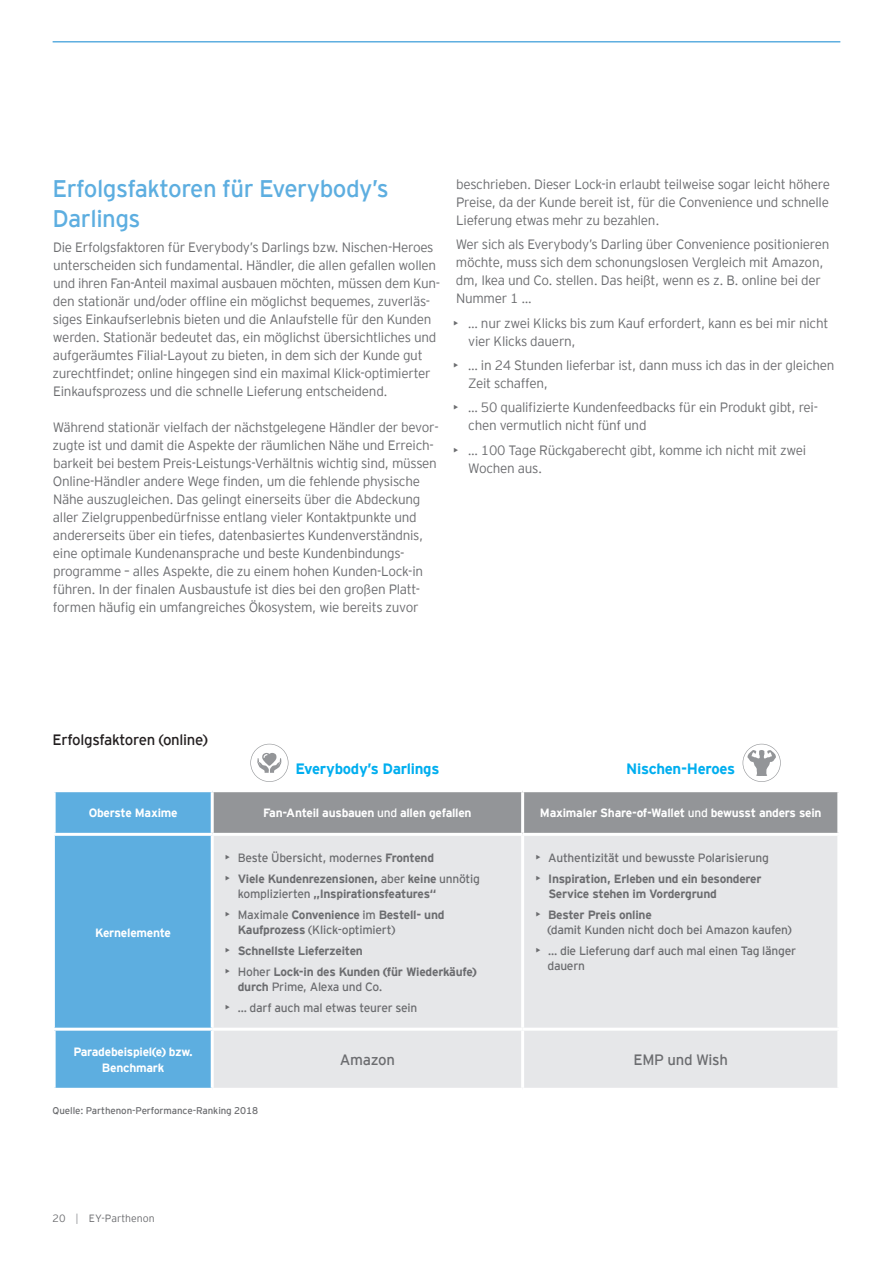
<style>
.page{position:relative;width:893px;height:1263px;background:#fff}
.page>*{position:absolute;margin:0;border:0;box-sizing:border-box;transform-origin:0 0}
.t1{font:24px/30px "EY Interstate";letter-spacing:-.02em;color:#5daee0}
.t2{font:700 15px "EY Interstate";letter-spacing:-.02em;color:#00aeef}
.t3{font:15px "EY Interstate";letter-spacing:-.02em;color:#231f20}
.t4{font:15px "EY Interstate";letter-spacing:-.02em;color:#6c6d70}
.t5{font:300 13.5px/18px "EY Interstate";letter-spacing:-.02em;color:#6c6d70}
.t6{font:700 12px/15px "EY Interstate";letter-spacing:-.02em;color:#6c6d70}
.t7{font:12px/15px "EY Interstate";letter-spacing:-.02em;color:#6c6d70}
.t8{font:700 12px/16.5px "EY Interstate";letter-spacing:-.02em;color:#fff;text-align:center}
.t9{font:300 10.5px "EY Interstate";color:#6c6d70}
.t10{font:9.75px "EY Interstate";letter-spacing:-.01em;color:#6c6d70}
.s1{font-weight:400}
.s2{font-weight:300;font-size:13.5px}
.s3{font-weight:700}
.s4{color:#939598}
</style>
<div class="page">
<hr style="left:53px;top:41px;width:787px;height:2px;background:#5daee0">
<div style="left:55px;top:792px;width:156px;height:296px;background:#5daee0"></div>
<div style="left:214px;top:792px;width:623px;height:41px;background:#939598"></div>
<div style="left:214px;top:836px;width:623px;height:252px;background:#e6e7e9"></div>
<hr style="left:53px;top:792px;width:3px;height:41px;background:#fff">
<hr style="left:53px;top:833px;width:159px;height:3px;background:#fff">
<hr style="left:521px;top:792px;width:3px;height:41px;background:#fff">
<hr style="left:521px;top:836px;width:3px;height:192px;background:#fff">
<hr style="left:53px;top:1028px;width:159px;height:3px;background:#fff">
<hr style="left:53px;top:1031px;width:3px;height:57px;background:#fff">
<hr style="left:523px;top:1028px;width:317px;height:3px;background:#fff">
<hr style="left:212px;top:1028px;width:311px;height:3px;background:#fff">
<hr style="left:521px;top:1031px;width:3px;height:57px;background:#fff">
<svg style="left:743px;top:744px;width:38px;height:38px"></svg>
<svg style="left:250px;top:744px;width:38px;height:38px"></svg>
<h1 class="t1" style="left:52px;top:172px;width:338px">Erfolgsfaktoren für Everybody’s<br>Darlings</h1>
<p class="t5" style="left:52px;top:237px;width:389px">Die Erfolgsfaktoren für Everybody’s Darlings bzw. Nischen-Heroes unterscheiden sich fundamental. Händler, die allen gefallen wollen und ihren Fan-Anteil maximal ausbauen möchten, müssen dem Kun&shy;den stationär und/oder offline ein möglichst bequemes, zuverläs&shy;siges Einkaufserlebnis bieten und die Anlaufstelle für den Kunden werden. Stationär bedeutet das, ein möglichst übersichtliches und aufgeräumtes Filial-Layout zu bieten, in dem sich der Kunde gut zurechtfindet; online hingegen sind ein maximal Klick-optimierter Einkaufsprozess und die schnelle Lieferung entscheidend.</p>
<p class="t5" style="left:52px;top:417px;width:388px">Während stationär vielfach der nächstgelegene Händler der bevor&shy;zugte ist und damit die Aspekte der räumlichen Nähe und Erreich&shy;barkeit bei bestem Preis-Leistungs-Verhältnis wichtig sind, müssen Online-Händler andere Wege finden, um die fehlende physische Nähe auszugleichen. Das gelingt einerseits über die Abdeckung aller Zielgruppenbedürfnisse entlang vieler Kontaktpunkte und andererseits über ein tiefes, datenbasiertes Kundenverständnis, eine optimale Kundenansprache und beste Kundenbindungs&shy;programme – alles Aspekte, die zu einem hohen Kunden-Lock-in führen. In der finalen Ausbaustufe ist dies bei den großen Platt&shy;formen häufig ein umfangreiches Ökosystem, wie bereits zuvor</p>
<p class="t5" style="left:456px;top:174px;width:375px;text-align:justify">beschrieben. Dieser Lock-in erlaubt teilweise sogar leicht höhere Preise, da der Kunde bereit ist, für die Convenience und schnelle Lieferung etwas mehr zu bezahlen.</p>
<p class="t5" style="left:456px;top:235px;width:375px">Wer sich als Everybody’s Darling über Convenience positionieren möchte, muss sich dem schonungslosen Vergleich mit Amazon, dm, Ikea und Co. stellen. Das heißt, wenn es z. B. online bei der Nummer 1 …</p>
<p class="t5" style="left:468px;top:313px;width:362px;text-indent:-15px">• … nur zwei Klicks bis zum Kauf erfordert, kann es bei mir nicht vier Klicks dauern,</p>
<p class="t5" style="left:468px;top:355px;width:368px;text-indent:-15px">• … in 24 Stunden lieferbar ist, dann muss ich das in der gleichen<br>Zeit schaffen,</p>
<p class="t5" style="left:468px;top:398px;width:351px;text-indent:-15px">• … 50 qualifizierte Kundenfeedbacks für ein Produkt gibt, rei&shy;chen vermutlich nicht fünf und</p>
<p class="t5" style="left:468px;top:440px;width:339px;text-indent:-15px">• … 100 Tage Rückgaberecht gibt, komme ich nicht mit zwei<br>Wochen aus.</p>
<p class="t3" style="left:53px;top:729px;width:157px">Erfolgsfaktoren (online)</p>
<p class="t2" style="left:295px;top:757px;width:145px">Everybody’s Darlings</p>
<p class="t2" style="left:626px;top:757px;width:110px">Nischen-Heroes</p>
<p class="t8" style="left:89px;top:804px;width:90px">Oberste Maxime</p>
<p class="t8" style="left:263px;top:804px;width:210px">Fan-Anteil ausbauen <span class="s1">und</span> allen gefallen</p>
<p class="t8" style="left:540px;top:804px;width:283px">Maximaler Share-of-Wallet <span class="s1">und</span> bewusst anders sein</p>
<p class="t8" style="left:95px;top:923px;width:77px">Kernelemente</p>
<p class="t7" style="left:225px;top:850px;width:211px"><span class="s2">•</span> Beste Übersicht, modernes <span class="s3">Frontend</span></p>
<p class="t6" style="left:238px;top:871px;width:244px;text-indent:-13px"><span class="s2">•</span> Viele Kundenrezensionen, <span class="s1">aber</span> keine <span class="s1">unnötig komplizierten</span> „Inspirationsfeatures“</p>
<p class="t6" style="left:238px;top:907px;width:208px;text-indent:-13px"><span class="s2">•</span> <span class="s1">Maximale</span> Convenience <span class="s1">im</span> Bestell- und<br>Kaufprozess <span class="s1">(Klick-optimiert)</span></p>
<p class="t6" style="left:225px;top:943px;width:139px"><span class="s2">•</span> Schnellste Lieferzeiten</p>
<p class="t6" style="left:238px;top:964px;width:240px;text-indent:-13px"><span class="s2">•</span> <span class="s1">Hoher</span> Lock-in des Kunden (für Wiederkäufe) durch <span class="s1">Prime, Alexa und Co.</span></p>
<p class="t7" style="left:225px;top:1000px;width:194px"><span class="s2">•</span> … darf auch mal etwas teurer sein</p>
<p class="t7" style="left:535px;top:850px;width:235px"><span class="s2">•</span> Authentizität und bewusste Polarisierung</p>
<p class="t6" style="left:548px;top:871px;width:215px;text-indent:-13px"><span class="s2">•</span> Inspiration, Erleben und ein besonderer<br>Service stehen im Vordergrund</p>
<p class="t7" style="left:547px;top:907px;width:246px;text-indent:-12px"><span class="s2">•</span> <span class="s3">Bester Preis online<br></span>(damit Kunden nicht doch bei Amazon kaufen)</p>
<p class="t7" style="left:547px;top:943px;width:250px;text-indent:-12px"><span class="s2">•</span> … die Lieferung darf auch mal einen Tag länger dauern</p>
<p class="t8" style="left:73px;top:1042px;width:121px">Paradebeispiel(e) bzw.<br>Benchmark</p>
<p class="t4" style="left:340px;top:1049px;width:57px">Amazon</p>
<p class="t4" style="left:633px;top:1049px;width:96px">EMP und Wish</p>
<p class="t10" style="left:53px;top:1103px;width:207px">Quelle: Parthenon-Performance-Ranking 2018</p>
<p class="t9" style="left:53px;top:1211px;width:104px">20 <span class="s4">|</span> EY-Parthenon</p>
</div>
